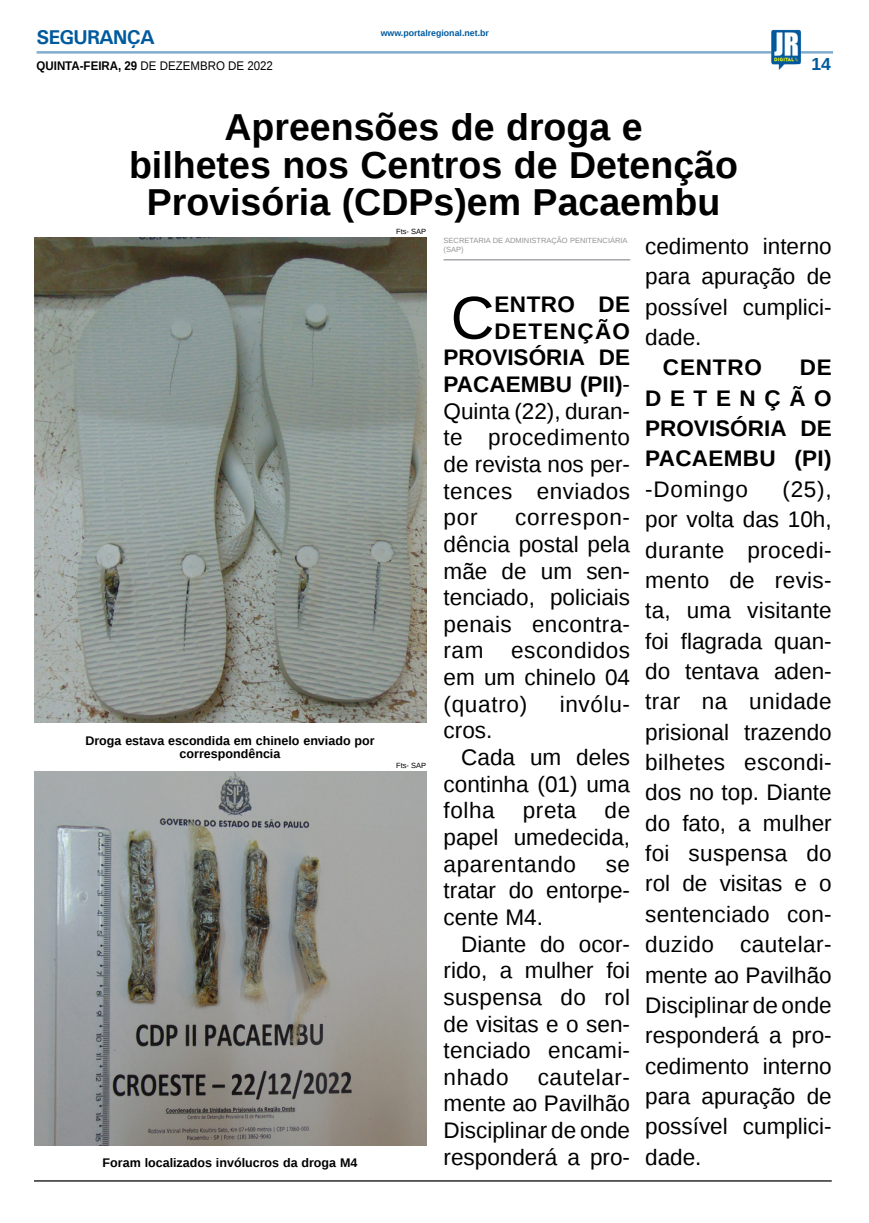
<style>
.page{position:relative;width:869px;height:1223px;background:#fff}
.page>*{position:absolute;margin:0;border:0;box-sizing:border-box;transform-origin:0 0}
.MATÉRIA{font:60.62px "Liberation Sans";color:#000}
.TÍTULO{font:700 37.5px/37.5px "Liberation Sans";color:#000;text-align:center}
.MATÉRIA-2{font:22.5px/30.4px "Liberation Sans";color:#000;text-align:justify}
.MATÉRIA-3{font:700 22.5px/30.4px "Liberation Sans";letter-spacing:.015em;color:#000;text-align:justify}
.MATÉRIA-4{font:22.5px "Liberation Sans";letter-spacing:.02em;color:#000}
.MATÉRIA-5{font:700 22.5px "Liberation Sans";letter-spacing:.06em;color:#000}
.TITULO_PG{font:700 20px "Univers";letter-spacing:-.04em;color:#005a9e}
.TÍTULO-2{font:700 17.5px "Liberation Sans";color:#005a9e}
.LEGENDA{font:700 12.5px "Liberation Sans";color:#000}
.DATA_PG{font:12.5px "Liberation Sans";color:#000;scale:.92 1}
.DATA_PG-2{font:700 8.75px "Liberation Sans";color:#005a9e}
.CRÉDITO_MATÉRIA{font:7.5px/9.1px "Liberation Sans";color:#939598}
.CRÉDITO_FOTO{font:7.5px "Liberation Sans";color:#000}
.s1{font-weight:700}
.s2{font-weight:400}
</style>
<div class="page">
<hr style="left:36px;top:51px;width:796px;height:3px;background:#005a9e">
<img style="left:770px;top:30px;width:30px;height:40px">
<hr style="left:34px;top:1180px;width:797px;height:1px;background:#000">
<img style="left:34px;top:237px;width:392px;height:486px">
<img style="left:34px;top:771px;width:392px;height:374px">
<hr style="left:443px;top:259px;width:187px;height:1px;background:#939598">
<p class="TITULO_PG" style="left:36px;top:24px;width:120px">SEGURANÇA</p>
<p class="DATA_PG" style="left:36px;top:59px;width:258px"><span class="s1">QUINTA-FEIRA, 29</span> DE DEZEMBRO DE 2022</p>
<p class="DATA_PG-2" style="left:380px;top:27px;width:110px">www.portalregional.net.br</p>
<p class="TÍTULO-2" style="left:811px;top:52px;width:21px">14</p>
<p class="TÍTULO" style="left:224px;top:108px;width:419px">Apreensões de droga e</p>
<p class="TÍTULO" style="left:129px;top:145px;width:610px">bilhetes nos Centros de Detenção<br>Provisória (CDPs)em Pacaembu</p>
<p class="CRÉDITO_MATÉRIA" style="left:443px;top:236px;width:185px">SECRETARIA DE ADMINISTRAÇÃO PENITENCIÁRIA (SAP)</p>
<p class="CRÉDITO_FOTO" style="left:396px;top:227px;width:32px">Fts- SAP</p>
<p class="MATÉRIA-2" style="left:645px;top:232px;width:188px">cedimento interno para apuração de possível cumplici&shy;dade.</p>
<p class="MATÉRIA-3" style="left:662px;top:352px;width:101px">CENTRO</p>
<p class="MATÉRIA" style="left:450px;top:283px;width:45px">C</p>
<p class="MATÉRIA-3" style="left:494px;top:289px;width:137px">ENTRO DE</p>
<p class="MATÉRIA-5" style="left:494px;top:315px;width:137px">DETENÇÃO</p>
<p class="MATÉRIA-3" style="left:443px;top:342px;width:188px">PROVISÓRIA DE</p>
<p class="MATÉRIA-3" style="left:443px;top:368px;width:188px">PACAEMBU (PII)<span class="s2">-</span></p>
<p class="MATÉRIA-2" style="left:443px;top:396px;width:188px">Quinta (22), duran-</p>
<p class="MATÉRIA-4" style="left:443px;top:425px;width:188px">te procedimento</p>
<p class="MATÉRIA-2" style="left:443px;top:450px;width:188px">de revista nos per-</p>
<p class="MATÉRIA-4" style="left:443px;top:478px;width:188px">tences enviados</p>
<p class="MATÉRIA-2" style="left:443px;top:503px;width:36px">por</p>
<p class="MATÉRIA-3" style="left:645px;top:352px;width:188px;text-indent:154px">DE DETENÇÃO PROVISÓRIA DE PACAEMBU (PI) <span class="s2">-Domingo</span></p>
<p class="MATÉRIA-2" style="left:645px;top:475px;width:188px;text-indent:137px">(25), por volta das 10h, durante procedi&shy;mento de revis&shy;ta, uma visitante foi flagrada quan&shy;do tentava aden&shy;trar na unidade prisional trazendo bilhetes escondi&shy;dos no top. Diante do fato, a mulher foi suspensa do rol de visitas e o sentenciado con&shy;duzido cautelar&shy;mente ao Pavilhão Disciplinar de onde responderá a pro&shy;cedimento interno para apuração de possível cumplici&shy;dade.</p>
<p class="MATÉRIA-2" style="left:443px;top:505px;width:188px;line-height:26.6px;text-indent:71px">correspon&shy;dência postal pela mãe de um sen&shy;tenciado, policiais penais encontra&shy;ram escondidos em um chinelo 04 (quatro)</p>
<p class="MATÉRIA-2" style="left:559px;top:689px;width:72px">invólu-</p>
<p class="MATÉRIA-2" style="left:443px;top:716px;width:50px">cros.</p>
<p class="MATÉRIA-2" style="left:443px;top:745px;width:188px;line-height:26.6px;text-indent:18px">Cada um deles continha (01) uma folha preta de papel umedecida, aparentando</p>
<p class="LEGENDA" style="left:85px;top:731px;width:290px">Droga estava escondida em chinelo enviado por</p>
<p class="LEGENDA" style="left:179px;top:745px;width:102px">correspondência</p>
<p class="CRÉDITO_FOTO" style="left:396px;top:760px;width:32px">Fts- SAP</p>
<p class="MATÉRIA-2" style="left:443px;top:851px;width:188px;line-height:26.6px;text-indent:162px">se tratar do entorpe&shy;cente M4.</p>
<p class="MATÉRIA-2" style="left:443px;top:931px;width:188px;line-height:26.6px;text-indent:18px">Diante do ocor&shy;rido, a mulher foi suspensa do rol de visitas e o sen&shy;tenciado encami&shy;nhado</p>
<p class="MATÉRIA-2" style="left:443px;top:1064px;width:188px;line-height:26.6px;text-indent:94px">cautelar&shy;mente ao Pavilhão Disciplinar de onde responderá a pro-</p>
<p class="LEGENDA" style="left:102px;top:1154px;width:256px">Foram localizados invólucros da droga M4</p>
</div>
